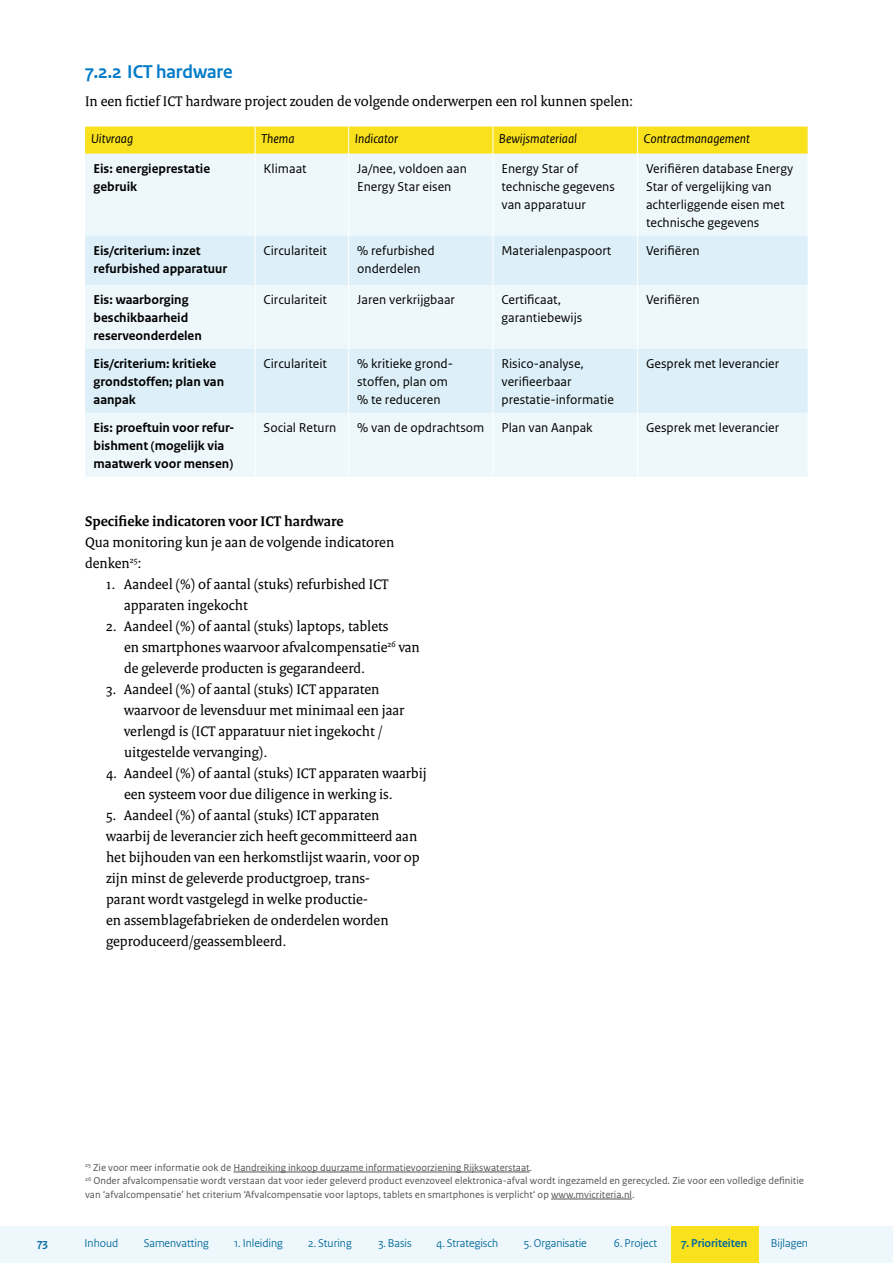
<style>
.page{position:relative;width:893px;height:1263px;background:#fff}
.page>*{position:absolute;margin:0;border:0;box-sizing:border-box;transform-origin:0 0}
.t1{font:700 19.5px "Rijksoverheid Sans Heading";color:#007bc7}
.t2{font:15px/21px "Rijksoverheid Serif";color:#000}
.t3{font:700 15px "Rijksoverheid Serif";color:#000}
.t4{font:13.5px/18px "Rijksoverheid Sans Text";color:#000}
.t5{font:700 13.5px/18px "Rijksoverheid Sans Text";color:#000}
.t6{font:italic 13.5px "Rijksoverheid Sans Text";color:#000}
.t7{font:12px "Rijksoverheid Sans Heading";color:#01689b}
.t8{font:700 12px "Rijksoverheid Sans Heading";color:#01689b}
.t9{font:10.5px/13.5px "Rijksoverheid Sans Text";color:#535353}
</style>
<div class="page">
<div style="left:0;top:1226px;width:893px;height:37px;background:#eef7fb"></div>
<div style="left:671px;top:1226px;width:87px;height:37px;background:#f9e11e"></div>
<div style="left:85px;top:154px;width:723px;height:323px;background:#eef7fb"></div>
<svg style="left:85px;top:236px;width:723px;height:177px;background:#e3f1f9"></svg>
<div style="left:85px;top:127px;width:723px;height:27px;background:#f9e11e"></div>
<hr style="left:255px;top:154px;width:1px;height:82px;background:#fff">
<hr style="left:348px;top:154px;width:1px;height:82px;background:#fff">
<hr style="left:493px;top:154px;width:1px;height:82px;background:#fff">
<hr style="left:637px;top:154px;width:1px;height:82px;background:#fff">
<hr style="left:255px;top:236px;width:1px;height:49px;background:#fff">
<hr style="left:348px;top:236px;width:1px;height:49px;background:#fff">
<hr style="left:493px;top:236px;width:1px;height:49px;background:#fff">
<hr style="left:637px;top:236px;width:1px;height:49px;background:#fff">
<hr style="left:255px;top:285px;width:1px;height:64px;background:#fff">
<hr style="left:348px;top:285px;width:1px;height:64px;background:#fff">
<hr style="left:493px;top:285px;width:1px;height:64px;background:#fff">
<hr style="left:637px;top:285px;width:1px;height:64px;background:#fff">
<hr style="left:255px;top:349px;width:1px;height:64px;background:#fff">
<hr style="left:348px;top:349px;width:1px;height:64px;background:#fff">
<hr style="left:493px;top:349px;width:1px;height:64px;background:#fff">
<hr style="left:637px;top:349px;width:1px;height:64px;background:#fff">
<hr style="left:255px;top:413px;width:1px;height:64px;background:#fff">
<hr style="left:348px;top:413px;width:1px;height:64px;background:#fff">
<hr style="left:493px;top:413px;width:1px;height:64px;background:#fff">
<hr style="left:637px;top:413px;width:1px;height:64px;background:#fff">
<hr style="left:233px;top:1172px;width:297px;height:1px;background:#535353">
<hr style="left:551px;top:1199px;width:81px;height:1px;background:#535353">
<p class="t1" style="left:85px;top:61px;width:149px">7.2.2 ICT hardware</p>
<p class="t2" style="left:85px;top:90px;width:550px">In een fictief ICT hardware project zouden de volgende onderwerpen een rol kunnen spelen:</p>
<p class="t6" style="left:91px;top:132px;width:44px">Uitvraag</p>
<p class="t6" style="left:261px;top:132px;width:35px">Thema</p>
<p class="t6" style="left:355px;top:132px;width:45px">Indicator</p>
<p class="t6" style="left:499px;top:132px;width:80px">Bewijsmateriaal</p>
<p class="t6" style="left:643px;top:132px;width:108px">Contractmanagement</p>
<p class="t5" style="left:94px;top:160px;width:118px">Eis: energieprestatie gebruik</p>
<p class="t4" style="left:264px;top:160px;width:45px">Klimaat</p>
<p class="t4" style="left:357px;top:160px;width:111px">Ja/nee, voldoen aan<br>Energy Star eisen</p>
<p class="t4" style="left:501px;top:160px;width:78px">Energy Star of</p>
<p class="t4" style="left:646px;top:160px;width:149px">Verifiëren database Energy<br>Star of vergelijking van achterliggende eisen met technische gegevens</p>
<p class="t4" style="left:501px;top:178px;width:115px">technische gegevens van apparatuur</p>
<p class="t5" style="left:94px;top:242px;width:109px">Eis/criterium: inzet</p>
<p class="t5" style="left:94px;top:260px;width:135px">refurbished apparatuur</p>
<p class="t5" style="left:94px;top:291px;width:96px">Eis: waarborging</p>
<p class="t5" style="left:94px;top:309px;width:96px">beschikbaarheid</p>
<p class="t5" style="left:94px;top:327px;width:110px">reserveonderdelen</p>
<p class="t4" style="left:264px;top:242px;width:65px">Circulariteit</p>
<p class="t4" style="left:357px;top:242px;width:79px">% refurbished</p>
<p class="t4" style="left:357px;top:260px;width:65px">onderdelen</p>
<p class="t4" style="left:501px;top:242px;width:111px">Materialenpaspoort</p>
<p class="t4" style="left:646px;top:242px;width:55px">Verifiëren</p>
<p class="t4" style="left:264px;top:291px;width:65px">Circulariteit</p>
<p class="t4" style="left:357px;top:291px;width:99px">Jaren verkrijgbaar</p>
<p class="t4" style="left:501px;top:291px;width:61px">Certificaat,</p>
<p class="t4" style="left:501px;top:309px;width:82px">garantiebewijs</p>
<p class="t4" style="left:646px;top:291px;width:55px">Verifiëren</p>
<p class="t5" style="left:94px;top:355px;width:132px">Eis/criterium: kritieke grondstoffen; plan van aanpak</p>
<p class="t4" style="left:264px;top:355px;width:65px">Circulariteit</p>
<p class="t4" style="left:357px;top:355px;width:97px">% kritieke grond-</p>
<p class="t4" style="left:357px;top:373px;width:92px">stoffen, plan om</p>
<p class="t4" style="left:357px;top:391px;width:85px">% te reduceren</p>
<p class="t4" style="left:501px;top:355px;width:84px">Risico-analyse,</p>
<p class="t4" style="left:501px;top:373px;width:72px">verifieerbaar</p>
<p class="t4" style="left:501px;top:391px;width:114px">prestatie-informatie</p>
<p class="t4" style="left:646px;top:355px;width:135px">Gesprek met leverancier</p>
<p class="t5" style="left:94px;top:419px;width:143px">Eis: proeftuin voor refur-</p>
<p class="t5" style="left:94px;top:437px;width:141px">bishment (mogelijk via maatwerk voor mensen)</p>
<p class="t4" style="left:264px;top:419px;width:74px">Social Return</p>
<p class="t4" style="left:357px;top:419px;width:129px">% van de opdrachtsom</p>
<p class="t4" style="left:501px;top:419px;width:93px">Plan van Aanpak</p>
<p class="t4" style="left:646px;top:419px;width:135px">Gesprek met leverancier</p>
<p class="t3" style="left:85px;top:512px;width:260px">Specifieke indicatoren voor ICT hardware</p>
<p class="t2" style="left:85px;top:531px;width:311px">Qua monitoring kun je aan de volgende indicatoren denken<sup>25</sup>:</p>
<p class="t2" style="left:106px;top:573px;width:284px">1. Aandeel (%) of aantal (stuks) refurbished ICT</p>
<p class="t2" style="left:124px;top:594px;width:125px">apparaten ingekocht</p>
<p class="t2" style="left:106px;top:615px;width:284px">2. Aandeel (%) of aantal (stuks) laptops, tablets</p>
<p class="t2" style="left:124px;top:636px;width:297px">en smartphones waarvoor afvalcompensatie<sup>26</sup> van</p>
<p class="t2" style="left:124px;top:657px;width:243px">de geleverde producten is gegarandeerd.</p>
<p class="t2" style="left:106px;top:678px;width:275px">3. Aandeel (%) of aantal (stuks) ICT apparaten</p>
<p class="t2" style="left:124px;top:699px;width:282px">waarvoor de levensduur met minimaal een jaar</p>
<p class="t2" style="left:124px;top:720px;width:260px">verlengd is (ICT apparatuur niet ingekocht /</p>
<p class="t2" style="left:124px;top:741px;width:145px">uitgestelde vervanging).</p>
<p class="t2" style="left:106px;top:762px;width:322px">4. Aandeel (%) of aantal (stuks) ICT apparaten waarbij</p>
<p class="t2" style="left:124px;top:783px;width:270px">een systeem voor due diligence in werking is.</p>
<p class="t2" style="left:106px;top:804px;width:275px">5. Aandeel (%) of aantal (stuks) ICT apparaten</p>
<p class="t2" style="left:106px;top:825px;width:313px">waarbij de leverancier zich heeft gecommitteerd aan</p>
<p class="t2" style="left:106px;top:846px;width:315px">het bijhouden van een herkomstlijst waarin, voor op</p>
<p class="t2" style="left:106px;top:867px;width:265px">zijn minst de geleverde productgroep, trans-</p>
<p class="t2" style="left:106px;top:888px;width:263px">parant wordt vastgelegd in welke productie-</p>
<p class="t2" style="left:106px;top:909px;width:284px">en assemblagefabrieken de onderdelen worden</p>
<p class="t2" style="left:106px;top:930px;width:182px">geproduceerd/geassembleerd.</p>
<p class="t9" style="left:85px;top:1161px;width:449px"><sup>25</sup> Zie voor meer informatie ook de Handreiking inkoop duurzame informatievoorziening Rijkswaterstaat.</p>
<p class="t9" style="left:85px;top:1174px;width:720px"><sup>26</sup> Onder afvalcompensatie wordt verstaan dat voor ieder geleverd product evenzoveel elektronica-afval wordt ingezameld en gerecycled. Zie voor een volledige definitie van ‘afvalcompensatie’ het criterium ‘Afvalcompensatie voor laptops, tablets en smartphones is verplicht‘ op www.mvicriteria.nl.</p>
<p class="t8" style="left:37px;top:1236px;width:12px">73</p>
<p class="t7" style="left:85px;top:1236px;width:35px">Inhoud</p>
<p class="t7" style="left:144px;top:1236px;width:66px">Samenvatting</p>
<p class="t7" style="left:234px;top:1236px;width:50px">1. Inleiding</p>
<p class="t7" style="left:308px;top:1236px;width:45px">2. Sturing</p>
<p class="t7" style="left:378px;top:1236px;width:35px">3. Basis</p>
<p class="t7" style="left:436px;top:1236px;width:63px">4. Strategisch</p>
<p class="t7" style="left:524px;top:1236px;width:64px">5. Organisatie</p>
<p class="t7" style="left:614px;top:1236px;width:45px">6. Project</p>
<p class="t8" style="left:681px;top:1236px;width:68px">7. Prioriteiten</p>
<p class="t7" style="left:771px;top:1236px;width:39px">Bijlagen</p>
</div>
